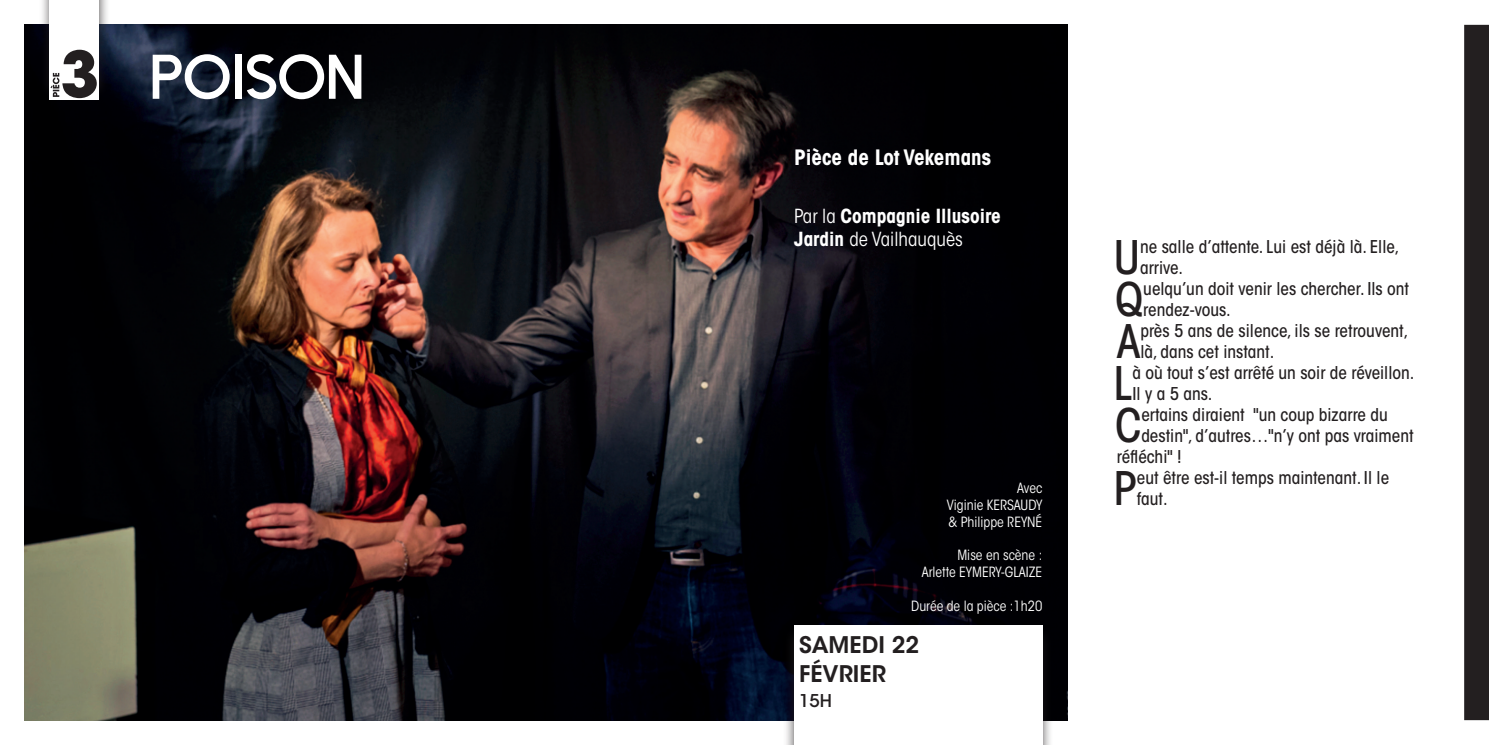
<style>
.page{position:relative;width:1489px;height:745px;background:#fff}
.page>*{position:absolute;margin:0;border:0;box-sizing:border-box;transform-origin:0 0}
.t1{font:800 63px "Dolce Vita";color:#fff}
.t2{font:500 condensed 45.85px "ITC Avant Garde Std";color:#231f20}
.t3{font:600 22.75px/29.4px "ITC Avant Garde Std";color:#231f20}
.t4{font:700 condensed 21px "ITC Avant Garde Std";color:#fff}
.t5{font:700 condensed 19.25px/23.1px "ITC Avant Garde Std";color:#fff}
.t6{font:500 condensed 17.5px/21px "ITC Avant Garde Std";color:#231f20}
.t7{font:500 17.5px "ITC Avant Garde Std";color:#231f20}
.t8{font:condensed 14px/16.8px "ITC Avant Garde Std";color:#fff}
.s1{font-weight:400}
</style>
<div class="page">
<img style="left:25px;top:25px;width:1042px;height:694px">
<div style="left:39px;top:0;width:71px;height:100px;background:#231f20;opacity:.75"></div>
<div style="left:50px;top:0;width:49px;height:99px;background:#fff"></div>
<div style="left:783px;top:624px;width:269px;height:120px;background:#231f20;opacity:.75"></div>
<div style="left:794px;top:625px;width:248px;height:119px;background:#fff"></div>
<svg style="left:1464px;top:25px;width:24px;height:694px;background:#292526"></svg>
<svg style="left:51px;top:50px;width:46px;height:48px"></svg>
<h1 class="t1" style="left:149px;top:45px;width:217px">POISON</h1>
<p class="t4" style="left:794px;top:143px;width:198px">Pièce de Lot Vekemans</p>
<p class="t5" style="left:794px;top:204px;width:208px"><span class="s1">Par la</span> Compagnie Illusoire<br>Jardin <span class="s1">de Vailhauquès</span></p>
<p class="t8" style="left:1017px;top:479px;width:26px">Avec</p>
<p class="t8" style="left:946px;top:496px;width:97px">Viginie Kersaudy<br>&amp; Philippe Reyné</p>
<p class="t8" style="left:921px;top:546px;width:122px;text-align:right">Mise en scène :<br>Arlette EYMERY-GLAIZE</p>
<p class="t8" style="left:911px;top:597px;width:133px">Durée de la pièce :1h20</p>
<h3 class="t3" style="left:799px;top:629px;width:122px">SAMEDI 22<br>FÉVRIER</h3>
<p class="t7" style="left:799px;top:688px;width:34px">15h</p>
<h2 class="t2" style="left:1113px;top:229px;width:28px">U</h2>
<p class="t6" style="left:1139px;top:236px;width:261px">ne salle d’attente. Lui est déjà là. Elle, arrive.</p>
<h2 class="t2" style="left:1114px;top:271px;width:30px">Q</h2>
<p class="t6" style="left:1143px;top:278px;width:267px">uelqu’un doit venir les chercher. Ils ont rendez-vous.</p>
<h2 class="t2" style="left:1116px;top:313px;width:25px">A</h2>
<p class="t6" style="left:1140px;top:320px;width:269px">près 5 ans de silence, ils se retrouvent, là, dans cet instant.</p>
<h2 class="t2" style="left:1113px;top:355px;width:20px">L</h2>
<p class="t6" style="left:1132px;top:362px;width:283px">à où tout s’est arrêté un soir de réveillon.<br>Il y a 5 ans.</p>
<h2 class="t2" style="left:1114px;top:397px;width:28px">C</h2>
<p class="t6" style="left:1141px;top:404px;width:248px">ertains diraient "un coup bizarre du</p>
<p class="t6" style="left:1141px;top:425px;width:274px">destin", d’autres…"n’y ont pas vraiment</p>
<p class="t6" style="left:1116px;top:446px;width:66px">réfléchi" !</p>
<h2 class="t2" style="left:1113px;top:460px;width:25px">P</h2>
<p class="t6" style="left:1136px;top:467px;width:254px">eut être est-il temps maintenant. Il le faut.</p>
</div>
